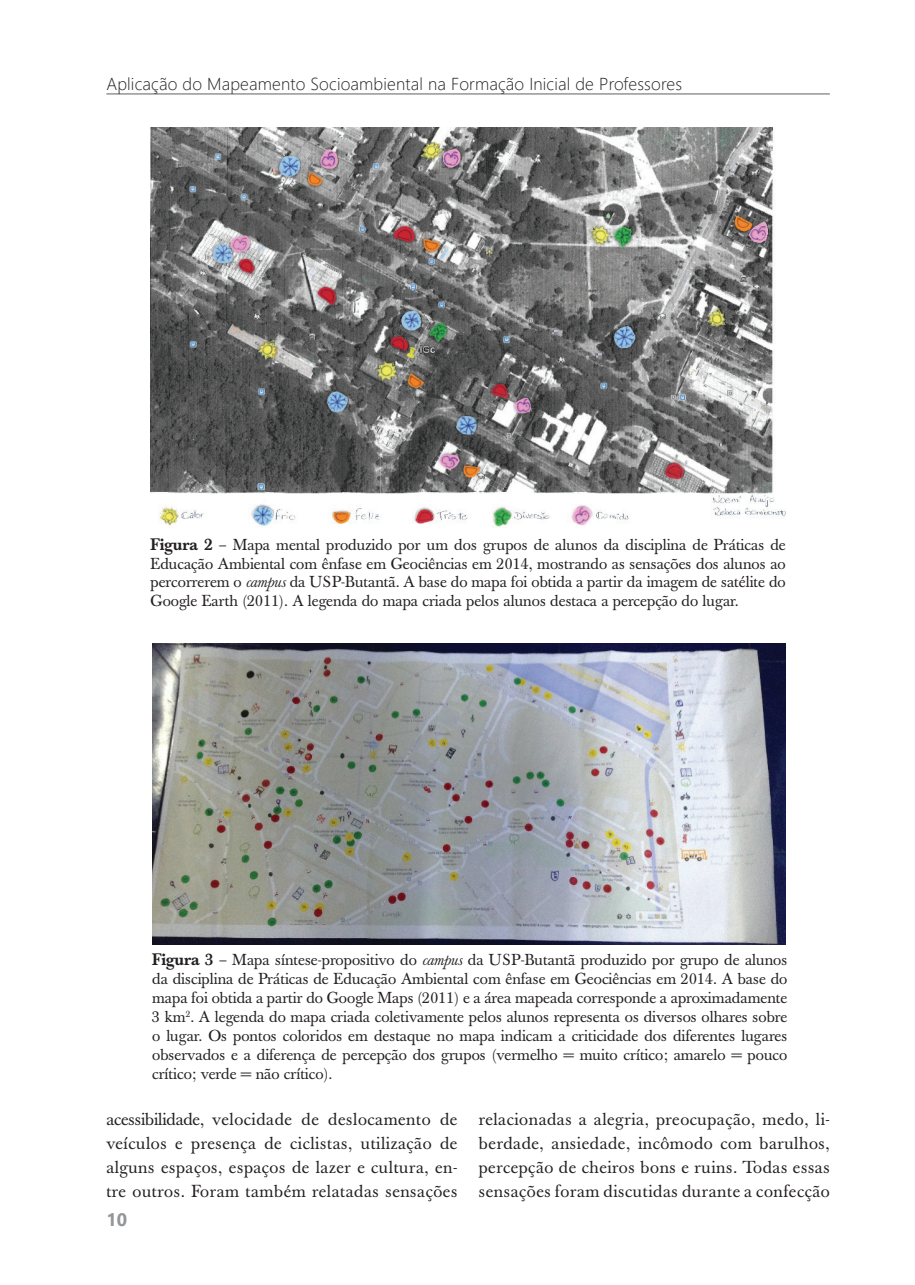
<style>
.page{position:relative;width:915px;height:1285px;background:#fff}
.page>*{position:absolute;margin:0;border:0;box-sizing:border-box;transform-origin:0 0}
.t1{font:700 18px "Segoe UI";color:#939598}
.t2{font:17.25px/24px "Baskerville";letter-spacing:.03em;color:#231f20;text-align:justify}
.t3{font:300 17.25px "Segoe UI";letter-spacing:.01em;color:#231f20}
.t4{font:15.75px/18.9px "Baskerville";color:#231f20;text-align:justify}
.s1{font-weight:500;font-size:16.5px}
.s2{font-style:italic}
</style>
<div class="page">
<hr style="left:106px;top:93px;width:723px;height:2px;background:#939598">
<img style="left:152px;top:643px;width:633px;height:301px">
<img style="left:150px;top:128px;width:635px;height:399px">
<p class="t3" style="left:106px;top:70px;width:577px">Aplicação do Mapeamento Socioambiental na Formação Inicial de Professores</p>
<p class="t4" style="left:150px;top:535px;width:636px"><span class="s1">Figura 2</span> – Mapa mental produzido por um dos grupos de alunos da disciplina de Práticas de Educação Ambiental com ênfase em Geociências em 2014, mostrando as sensações dos alunos ao percorrerem o <span class="s2">campus</span> da USP-Butantã. A base do mapa foi obtida a partir da imagem de satélite do Google Earth (2011). A legenda do mapa criada pelos alunos destaca a percepção do lugar.</p>
<p class="t4" style="left:152px;top:950px;width:636px"><span class="s1">Figura 3</span> – Mapa síntese-propositivo do <span class="s2">campus</span> da USP-Butantã produzido por grupo de alunos da disciplina de Práticas de Educação Ambiental com ênfase em Geociências em 2014. A base do mapa foi obtida a partir do Google Maps (2011) e a área mapeada corresponde a aproximadamente 3 km<sup>2</sup>. A legenda do mapa criada coletivamente pelos alunos representa os diversos olhares sobre o lugar. Os pontos coloridos em destaque no mapa indicam a criticidade dos diferentes lugares observados e a diferença de percepção dos grupos (vermelho = muito crítico; amarelo = pouco crítico; verde = não crítico).</p>
<p class="t2" style="left:106px;top:1106px;width:352px">acessibilidade, velocidade de deslocamento de veículos e presença de ciclistas, utilização de alguns espaços, espaços de lazer e cultura, en&shy;tre outros. Foram também relatadas sensações</p>
<p class="t2" style="left:478px;top:1106px;width:352px">relacionadas a alegria, preocupação, medo, li&shy;berdade, ansiedade, incômodo com barulhos, percepção de cheiros bons e ruins. Todas essas sensações foram discutidas durante a confecção</p>
<p class="t1" style="left:106px;top:1204px;width:22px">10</p>
</div>
